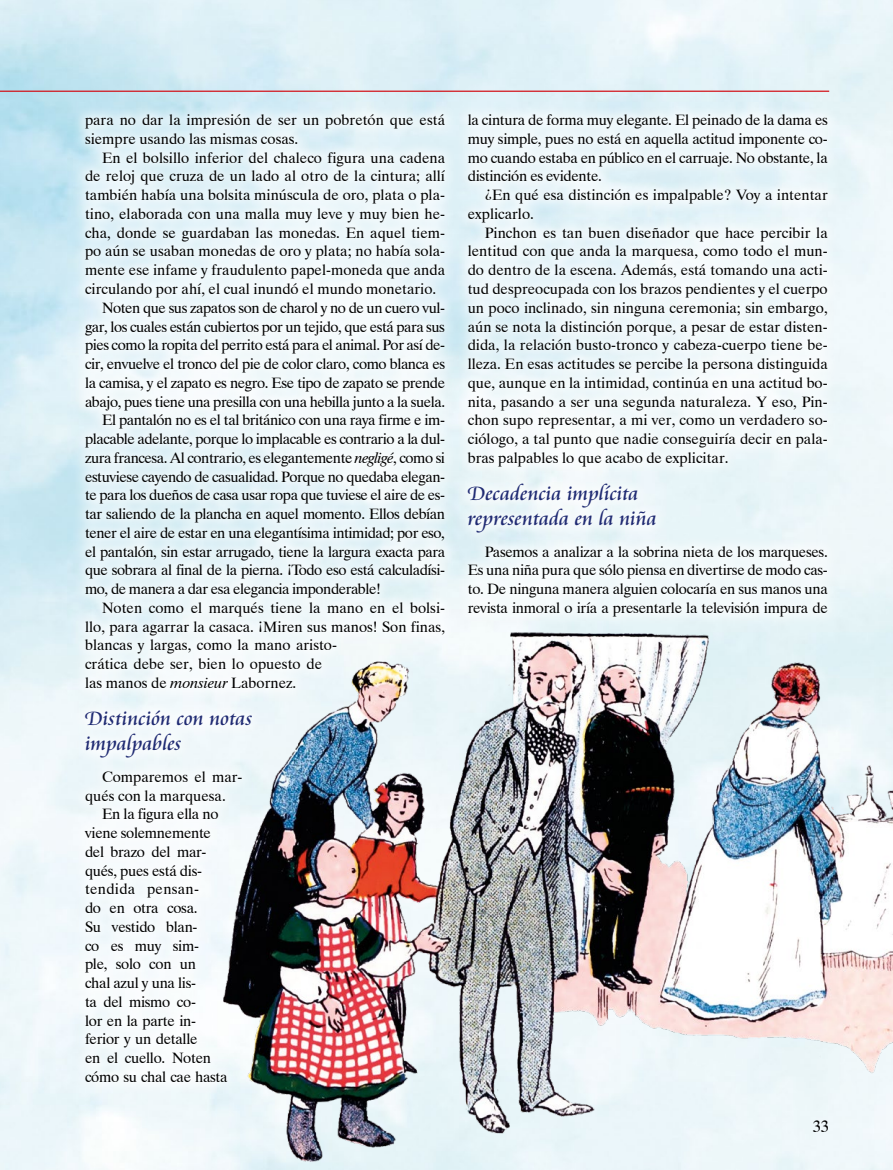
<style>
.page{position:relative;width:893px;height:1170px;background:#fff}
.page>*{position:absolute;margin:0;border:0;box-sizing:border-box;transform-origin:0 0}
.t1{font:21px/25.2px "Cataneo Especial";letter-spacing:-.005em;color:#202b73}
.t2{font:16.5px "Dutch 801 BT";color:#000}
.t3{font:15px/18.8px "Dutch 801 BT";letter-spacing:-.02em;color:#000;text-align:justify}
.t4{font:15px/18.8px "Dutch 801 BT";color:#000}
.t5{font:15px "Dutch 801 BT";letter-spacing:.02em;color:#000}
.s1{font-style:italic}
</style>
<div class="page">
<hr style="left:0;top:91px;width:829px;height:1px;background:#d20a11">
<img style="left:175px;top:626px;width:718px;height:543px">
<div style="left:72px;top:101px;width:386px;height:994px;background:#fff;opacity:.93"></div>
<div style="left:455px;top:101px;width:385px;height:529px;background:#fff;opacity:.93"></div>
<p class="t4" style="left:85px;top:110px;width:361px">para no dar la impresión de ser un pobretón que está siempre usando las mismas cosas.</p>
<p class="t4" style="left:102px;top:148px;width:344px">En el bolsillo inferior del chaleco figura una cadena</p>
<p class="t4" style="left:85px;top:167px;width:361px">de reloj que cruza de un lado al otro de la cintura; allí</p>
<p class="t4" style="left:85px;top:185px;width:362px">también había una bolsita minúscula de oro, plata o pla-</p>
<p class="t4" style="left:85px;top:204px;width:362px">tino, elaborada con una malla muy leve y muy bien he-</p>
<p class="t4" style="left:85px;top:223px;width:361px">cha, donde se guardaban las monedas. En aquel tiem-</p>
<p class="t4" style="left:85px;top:242px;width:362px">po aún se usaban monedas de oro y plata; no había sola-</p>
<p class="t4" style="left:85px;top:260px;width:362px">mente ese infame y fraudulento papel-moneda que anda</p>
<p class="t4" style="left:85px;top:279px;width:353px">circulando por ahí, el cual inundó el mundo monetario.</p>
<p class="t3" style="left:102px;top:298px;width:344px">Noten que sus zapatos son de charol y no de un cuero vul-</p>
<p class="t3" style="left:85px;top:317px;width:361px">gar, los cuales están cubiertos por un tejido, que está para sus</p>
<p class="t3" style="left:85px;top:335px;width:361px">pies como la ropita del perrito está para el animal. Por así de-</p>
<p class="t3" style="left:85px;top:354px;width:361px">cir, envuelve el tronco del pie de color claro, como blanca es</p>
<p class="t3" style="left:85px;top:373px;width:362px">la camisa, y el zapato es negro. Ese tipo de zapato se prende</p>
<p class="t3" style="left:85px;top:392px;width:362px">abajo, pues tiene una presilla con una hebilla junto a la suela.</p>
<p class="t3" style="left:102px;top:410px;width:345px">El pantalón no es el tal británico con una raya firme e im-</p>
<p class="t3" style="left:85px;top:429px;width:362px">placable adelante, porque lo implacable es contrario a la dul-</p>
<p class="t3" style="left:85px;top:448px;width:361px">zura francesa. Al contrario, es elegantemente <span class="s1">negligé</span>, como si</p>
<p class="t3" style="left:85px;top:467px;width:362px">estuviese cayendo de casualidad. Porque no quedaba elegan-</p>
<p class="t3" style="left:85px;top:485px;width:362px">te para los dueños de casa usar ropa que tuviese el aire de es-</p>
<p class="t3" style="left:85px;top:504px;width:361px">tar saliendo de la plancha en aquel momento. Ellos debían</p>
<p class="t3" style="left:85px;top:523px;width:361px">tener el aire de estar en una elegantísima intimidad; por eso,</p>
<p class="t3" style="left:85px;top:542px;width:361px">el pantalón, sin estar arrugado, tiene la largura exacta para</p>
<p class="t3" style="left:85px;top:560px;width:362px">que sobrara al final de la pierna. ¡Todo eso está calculadísi-</p>
<p class="t3" style="left:85px;top:579px;width:297px">mo, de manera a dar esa elegancia imponderable!</p>
<p class="t4" style="left:102px;top:598px;width:344px">Noten como el marqués tiene la mano en el bolsi-</p>
<p class="t4" style="left:85px;top:617px;width:362px">llo, para agarrar la casaca. ¡Miren sus manos! Son finas,</p>
<p class="t4" style="left:85px;top:635px;width:254px">blancas y largas, como la mano aristo-</p>
<p class="t4" style="left:85px;top:654px;width:239px">crática debe ser, bien lo opuesto de</p>
<p class="t4" style="left:85px;top:673px;width:213px">las manos de <span class="s1">monsieur</span> Labornez.</p>
<h1 class="t1" style="left:85px;top:706px;width:169px">Distinción con notas impalpables</h1>
<p class="t4" style="left:102px;top:767px;width:142px">Comparemos el mar-</p>
<p class="t4" style="left:85px;top:785px;width:142px">qués con la marquesa.</p>
<p class="t3" style="left:102px;top:804px;width:118px">En la figura ella no</p>
<p class="t3" style="left:85px;top:823px;width:128px">viene solemnemente</p>
<p class="t3" style="left:85px;top:842px;width:123px">del brazo del mar-</p>
<p class="t3" style="left:85px;top:860px;width:119px">qués, pues está dis-</p>
<p class="t5" style="left:85px;top:879px;width:115px">tendida pensan-</p>
<p class="t3" style="left:85px;top:898px;width:114px">do en otra cosa.</p>
<p class="t3" style="left:85px;top:917px;width:114px">Su vestido blan-</p>
<p class="t3" style="left:85px;top:935px;width:116px">co es muy sim-</p>
<p class="t3" style="left:85px;top:954px;width:112px">ple, solo con un</p>
<p class="t3" style="left:85px;top:973px;width:112px">chal azul y una lis-</p>
<p class="t3" style="left:85px;top:992px;width:113px">ta del mismo co-</p>
<p class="t3" style="left:85px;top:1010px;width:113px">lor en la parte in-</p>
<p class="t3" style="left:85px;top:1029px;width:114px">ferior y un detalle</p>
<p class="t3" style="left:85px;top:1048px;width:128px">en el cuello. Noten</p>
<p class="t3" style="left:85px;top:1067px;width:144px">cómo su chal cae hasta</p>
<p class="t3" style="left:468px;top:110px;width:362px">la cintura de forma muy elegante. El peinado de la dama es muy simple, pues no está en aquella actitud imponente co&shy;mo cuando estaba en público en el carruaje. No obstante, la distinción es evidente.</p>
<p class="t4" style="left:468px;top:185px;width:362px;text-indent:17px">¿En qué esa distinción es impalpable? Voy a intentar explicarlo.</p>
<p class="t3" style="left:468px;top:223px;width:362px;text-indent:17px">Pinchon es tan buen diseñador que hace percibir la lentitud con que anda la marquesa, como todo el mun&shy;do dentro de la escena. Además, está tomando una acti&shy;tud despreocupada con los brazos pendientes y el cuerpo un poco inclinado, sin ninguna ceremonia; sin embargo, aún se nota la distinción porque, a pesar de estar disten&shy;dida, la relación busto-tronco y cabeza-cuerpo tiene be&shy;lleza. En esas actitudes se percibe la persona distinguida que, aunque en la intimidad, continúa en una actitud bo&shy;nita, pasando a ser una segunda naturaleza. Y eso, Pin&shy;chon supo representar, a mi ver, como un verdadero so&shy;ciólogo, a tal punto que nadie conseguiría decir en pala&shy;bras palpables lo que acabo de explicitar.</p>
<h1 class="t1" style="left:468px;top:481px;width:191px">Decadencia implícita representada en la niña</h1>
<p class="t3" style="left:468px;top:542px;width:362px;text-indent:17px">Pasemos a analizar a la sobrina nieta de los marqueses.<br>Es una niña pura que sólo piensa en divertirse de modo cas&shy;to. De ninguna manera alguien colocaría en sus manos una revista inmoral o iría a presentarle la televisión impura de</p>
<p class="t2" style="left:813px;top:1116px;width:18px">33</p>
</div>
